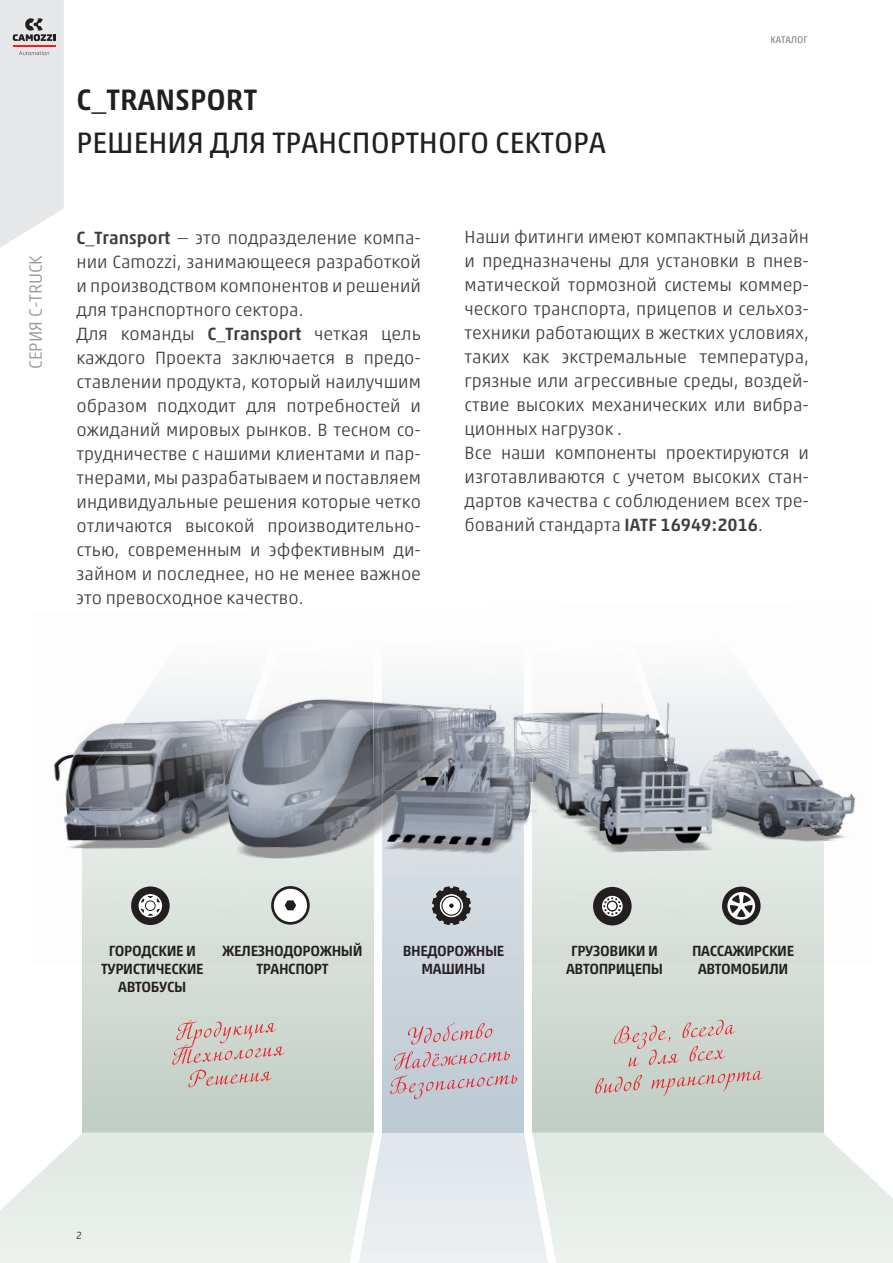
<style>
.page{position:relative;width:893px;height:1263px;background:#fff}
.page>*{position:absolute;margin:0;border:0;box-sizing:border-box;transform-origin:0 0}
.t1{font:30px "Akko W1 G";color:#231f20}
.t2{font:500 30px "Akko W1 G";color:#231f20}
.t3{font:300 18px/24px "Akko W1 G";color:#3e3e3f}
.t4{font:300 18px "Akko W1 G";color:#939598}
.t5{font:500 15px/18px "Akko W1 G";letter-spacing:-.025em;color:#231f20;text-align:center}
.t6{font:300 10.5px "Akko W1 G";color:#231f20}
.t7{font:9.75px "Akko W1 G";color:#808285}
.s1{font-weight:500}
</style>
<div class="page">
<div style="left:374px;top:1133px;width:158px;height:130px;background:#e5eaee"></div>
<div style="left:382px;top:963px;width:142px;height:170px;background:#c8d2d9"></div>
<div style="left:82px;top:963px;width:292px;height:170px;background:#ccd6ce"></div>
<div style="left:532px;top:963px;width:291px;height:170px;background:linear-gradient(to right,#ccd7ce,#ccd7cf)"></div>
<img style="left:373px;top:702px;width:9px;height:134px">
<img style="left:524px;top:713px;width:8px;height:112px">
<img style="left:54px;top:742px;width:28px;height:107px">
<img style="left:823px;top:784px;width:32px;height:24px">
<img style="left:823px;top:808px;width:32px;height:52px">
<img style="left:823px;top:860px;width:1px;height:103px">
<img style="left:674px;top:679px;width:150px;height:105px">
<img style="left:532px;top:670px;width:142px;height:114px">
<img style="left:382px;top:670px;width:142px;height:293px">
<img style="left:273px;top:698px;width:100px;height:86px">
<img style="left:81px;top:670px;width:192px;height:114px">
<img style="left:82px;top:784px;width:292px;height:179px">
<img style="left:532px;top:784px;width:291px;height:179px">
<svg style="left:532px;top:1132px;width:361px;height:131px;background:#e8ede9"></svg>
<svg style="left:0;top:1132px;width:374px;height:131px;background:#e8eeea"></svg>
<div style="left:722px;top:887px;width:39px;height:38px;background:#231f20;border-radius:50%"></div>
<svg style="left:727px;top:892px;width:28px;height:28px"></svg>
<svg style="left:728px;top:893px;width:26px;height:25px"></svg>
<svg style="left:271px;top:886px;width:39px;height:39px"></svg>
<div style="left:274px;top:889px;width:33px;height:33px;background:#fff;border-radius:50%"></div>
<svg style="left:285px;top:900px;width:11px;height:10px"></svg>
<div style="left:131px;top:886px;width:39px;height:39px;background:#231f20;border-radius:50%"></div>
<svg style="left:139px;top:894px;width:23px;height:24px"></svg>
<div style="left:145px;top:900px;width:11px;height:11px;border:1px solid #231f20;border-radius:50%"></div>
<div style="left:593px;top:887px;width:39px;height:38px;background:#231f20;border-radius:50%"></div>
<svg style="left:602px;top:896px;width:21px;height:20px"></svg>
<svg style="left:603px;top:897px;width:18px;height:18px"></svg>
<div style="left:607px;top:901px;width:10px;height:10px;border:1px solid #231f20;border-radius:50%"></div>
<svg style="left:432px;top:886px;width:39px;height:39px"></svg>
<svg style="left:172px;top:1020px;width:113px;height:67px"></svg>
<svg style="left:390px;top:1051px;width:127px;height:48px"></svg>
<svg style="left:408px;top:1022px;width:84px;height:22px"></svg>
<svg style="left:595px;top:1020px;width:168px;height:76px;background:#ccc7c0"></svg>
<svg style="left:0;top:0;width:64px;height:248px;background:#e3e3e5"></svg>
<p class="t4" style="left:23px;top:369px;width:115px;rotate:-90deg">СЕРИЯ C-TRUCK</p>
<h1 class="t2" style="left:77px;top:78px;width:182px">C_TRANSPORT</h1>
<h1 class="t1" style="left:77px;top:121px;width:531px">РЕШЕНИЯ ДЛЯ ТРАНСПОРТНОГО СЕКТОРА</h1>
<p class="t7" style="left:770px;top:33px;width:39px">КАТАЛОГ</p>
<p class="t3" style="left:77px;top:224px;width:346px"><span class="s1">C_Transport</span> — это подразделение компа&shy;нии Camozzi, занимающееся разработкой и производством компонентов и решений для транспортного сектора.<br>Для команды <span class="s1">C_Transport</span> четкая цель каждого Проекта заключается в предо&shy;ставлении продукта, который наилучшим образом подходит для потребностей и ожиданий мировых рынков. В тесном со&shy;трудничестве с нашими клиентами и пар&shy;тнерами, мы разрабатываем и поставляем индивидуальные решения которые четко отличаются высокой производительно&shy;стью, современным и эффективным ди&shy;зайном и последнее, но не менее важное это превосходное качество.</p>
<p class="t3" style="left:465px;top:224px;width:346px">Наши фитинги имеют компактный дизайн и предназначены для установки в пнев&shy;матической тормозной системы коммер&shy;ческого транспорта, прицепов и сельхоз&shy;техники работающих в жестких условиях, таких как экстремальные температура, грязные или агрессивные среды, воздей&shy;ствие высоких механических или вибра&shy;ционных нагрузок .<br>Все наши компоненты проектируются и изготавливаются с учетом высоких стан&shy;дартов качества с соблюдением всех тре&shy;бований стандарта <span class="s1">IATF 16949:2016</span>.</p>
<p class="t5" style="left:101px;top:941px;width:104px">ГОРОДСКИЕ И<br>ТУРИСТИЧЕСКИЕ<br>АВТОБУСЫ</p>
<p class="t5" style="left:222px;top:941px;width:142px">ЖЕЛЕЗНОДОРОЖНЫЙ<br>ТРАНСПОРТ</p>
<p class="t5" style="left:403px;top:941px;width:103px">ВНЕДОРОЖНЫЕ<br>МАШИНЫ</p>
<p class="t5" style="left:566px;top:941px;width:99px">ГРУЗОВИКИ И<br>АВТОПРИЦЕПЫ</p>
<p class="t5" style="left:692px;top:941px;width:104px">ПАССАЖИРСКИЕ<br>АВТОМОБИЛИ</p>
<p class="t6" style="left:76px;top:1228px;width:7px">2</p>
</div>
